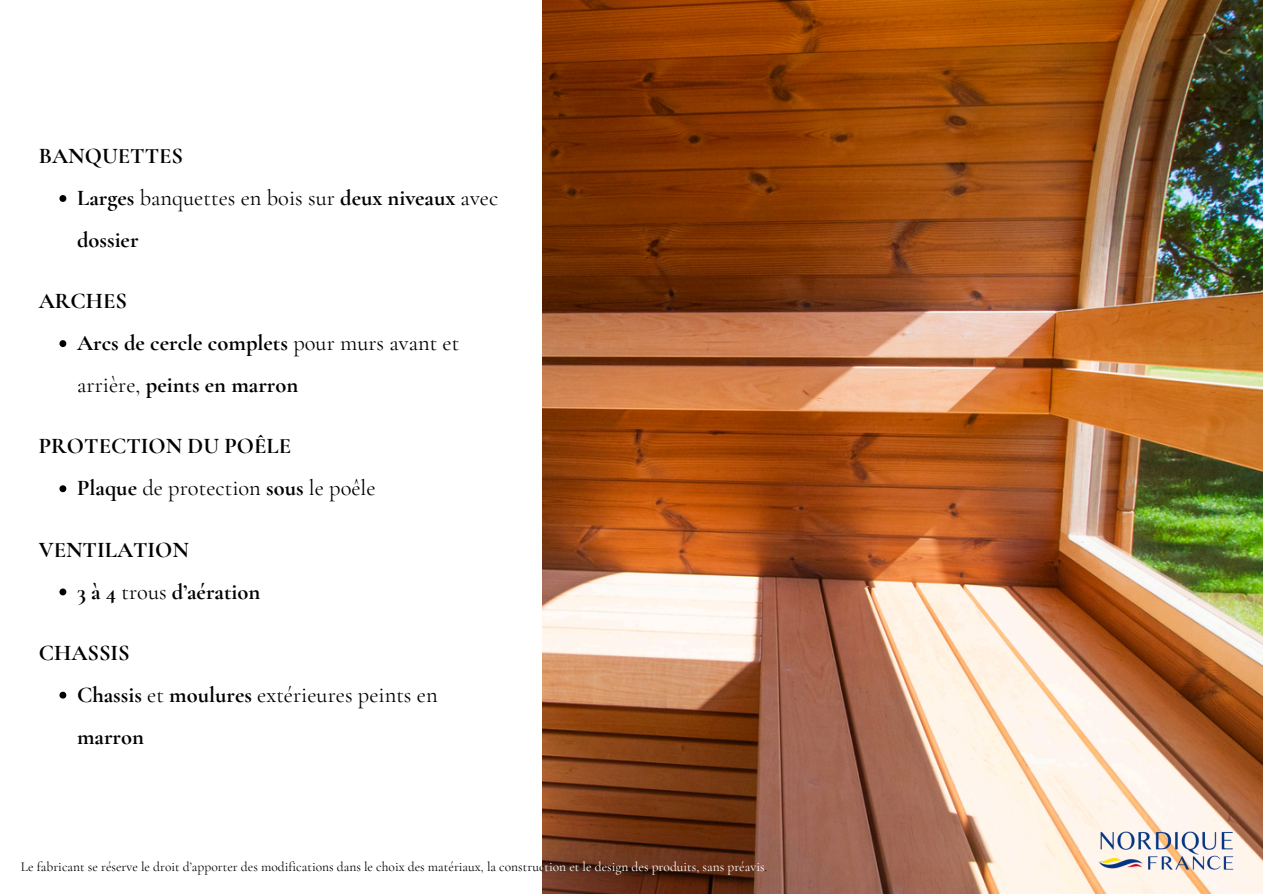
<style>
.page{position:relative;width:1263px;height:894px;background:#fff}
.page>*{position:absolute;margin:0;border:0;box-sizing:border-box;transform-origin:0 0}
.t1{font:700 22.5px/41.8px "Cormorant Garamond";color:#000}
.t2{font:22.5px "Cormorant Garamond";color:#000}
.t3{font:13.5px "Cormorant Garamond";color:#000}
.s1{font-weight:400}
.s2{font-weight:700}
.s3{color:#fff}
</style>
<div class="page">
<img style="left:543px;top:0;width:720px;height:893px">
<img style="left:1080px;top:822px;width:171px;height:55px">
<svg style="left:59px;top:195px;width:7px;height:7px"></svg>
<svg style="left:59px;top:340px;width:7px;height:7px"></svg>
<svg style="left:59px;top:485px;width:7px;height:7px"></svg>
<svg style="left:59px;top:588px;width:7px;height:7px"></svg>
<svg style="left:59px;top:691px;width:7px;height:7px"></svg>
<p class="t1" style="left:39px;top:135px;width:146px">BANQUETTES</p>
<h1 class="t1" style="left:77px;top:177px;width:423px">Larges <span class="s1">banquettes en bois sur</span> deux niveaux <span class="s1">avec </span>dossier</h1>
<p class="t1" style="left:39px;top:280px;width:90px">ARCHES</p>
<h1 class="t1" style="left:77px;top:322px;width:384px">Arcs de cercle complets <span class="s1">pour murs avant et arrière,</span> peints en marron</h1>
<p class="t1" style="left:39px;top:425px;width:254px">PROTECTION DU POÊLE</p>
<h1 class="t2" style="left:77px;top:474px;width:300px"><span class="s2">Plaque</span> de protection <span class="s2">sous</span> le poêle</h1>
<p class="t1" style="left:39px;top:528px;width:152px">VENTILATION</p>
<h1 class="t1" style="left:77px;top:570px;width:185px">3 à 4 <span class="s1">trous</span> d’aération</h1>
<p class="t1" style="left:39px;top:631px;width:93px">CHASSIS</p>
<h1 class="t1" style="left:77px;top:673px;width:362px">Chassis <span class="s1">et</span> moulures <span class="s1">extérieures peints en </span>marron</h1>
<p class="t3" style="left:21px;top:858px;width:748px">Le fabricant se réserve le droit d’apporter des modifications dans le choix des matériaux, la construc<span class="s3">tion et le design des produits, sans préavis</span>.</p>
</div>
